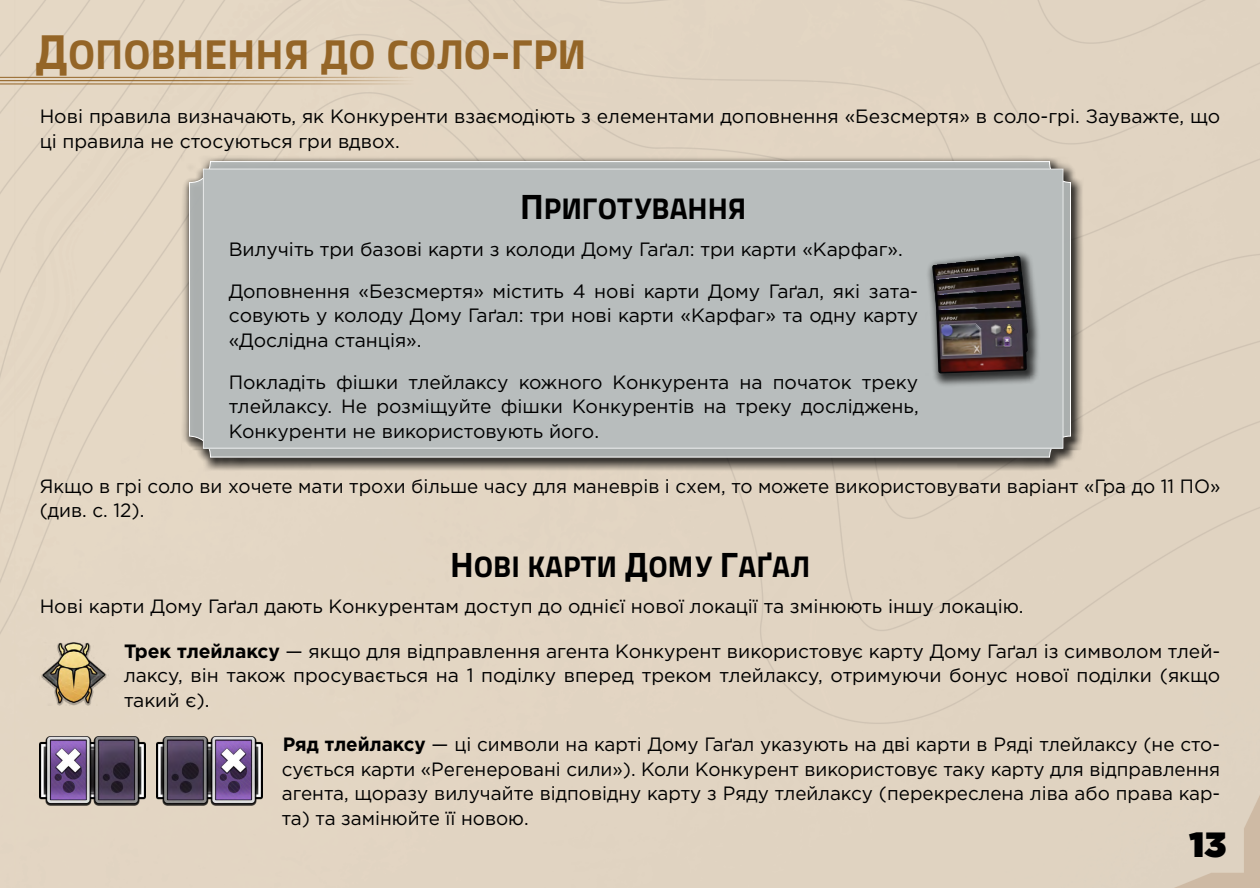
<style>
.page{position:relative;width:1260px;height:888px;background:#e1d4c2}
.page>*{position:absolute;margin:0;border:0;box-sizing:border-box;transform-origin:0 0}
.t1{font:41.65px "Titillium Web UA SC850";color:#946527}
.t2{font:900 35px "Gotham";color:#000}
.t3{font:29.75px "Titillium Web UA SC850";color:#000}
.t4{font:19.25px/24.5px "Gotham Pro";color:#000}
.s1{font-size:49px}
.s2{font-size:35px}
.s3{font-weight:700}
</style>
<div class="page">
<hr style="left:0;top:84px;width:414px;height:1px;background:#946527">
<hr style="left:0;top:77px;width:414px;height:1px;background:#946527">
<hr style="left:0;top:80px;width:414px;height:1px;background:#946527">
<img style="left:40px;top:643px;width:69px;height:62px">
<img style="left:40px;top:736px;width:105px;height:69px">
<img style="left:157px;top:736px;width:105px;height:69px">
<div style="left:182px;top:155px;width:902px;height:317px;background:#000;opacity:.75"></div>
<svg style="left:189px;top:162px;width:882px;height:295px;background:#b2b5b4"></svg>
<div style="left:203px;top:169px;width:860px;height:279px;background:#b8bdbd"></div>
<div style="left:925px;top:250px;width:116px;height:137px;background:#000;opacity:.75"></div>
<img style="left:932px;top:256px;width:95px;height:72px">
<img style="left:934px;top:271px;width:94px;height:72px">
<img style="left:935px;top:289px;width:93px;height:69px">
<img style="left:936px;top:307px;width:91px;height:66px">
<h1 class="t1" style="left:35px;top:23px;width:553px"><span class="s1">Д</span>оповнення до соло<span class="s1">-</span>гри</h1>
<p class="t4" style="left:40px;top:104px;width:1182px">Нові правила визначають, як Конкуренти взаємодіють з елементами доповнення «Безсмертя» в соло-грі. Зауважте, що ці правила не стосуються гри вдвох.</p>
<h3 class="t3" style="left:520px;top:186px;width:228px"><span class="s2">П</span> риготування</h3>
<p class="t4" style="left:229px;top:228px;width:691px;line-height:41.8px">Вилучіть три базові карти з колоди Дому Гаґал: три карти «Карфаг».<br>Доповнення «Безсмертя» містить 4 нові карти Дому Гаґал, які зата-</p>
<p class="t4" style="left:229px;top:303px;width:691px">совують у колоду Дому Гаґал: три нові карти «Карфаг» та одну карту «Дослідна станція».</p>
<p class="t4" style="left:229px;top:370px;width:692px;text-align:justify">Покладіть фішки тлейлаксу кожного Конкурента на початок треку тлейлаксу. Не розміщуйте фішки Конкурентів на треку досліджень, Конкуренти не використовують його.</p>
<p class="t4" style="left:40px;top:474px;width:1182px">Якщо в грі соло ви хочете мати трохи більше часу для маневрів і схем, то можете використовувати варіант «Гра до 11 ПО» (див. с. 12).</p>
<h3 class="t3" style="left:450px;top:543px;width:361px"><span class="s2">Н</span>ові карти <span class="s2">Д</span>ому <span class="s2">Г</span>аґал</h3>
<p class="t4" style="left:40px;top:594px;width:985px">Нові карти Дому Гаґал дають Конкурентам доступ до однієї нової локації та змінюють іншу локацію.</p>
<p class="t4" style="left:124px;top:639px;width:1098px;text-align:justify"><span class="s3">Трек тлейлаксу</span> — якщо для відправлення агента Конкурент використовує карту Дому Гаґал із символом тлей&shy;лаксу, він також просувається на 1 поділку вперед треком тлейлаксу, отримуючи бонус нової поділки (якщо такий є).</p>
<p class="t4" style="left:282px;top:732px;width:940px;text-align:justify"><span class="s3">Ряд тлейлаксу</span> — ці символи на карті Дому Гаґал указують на дві карти в Ряді тлейлаксу (не сто&shy;сується карти «Регенеровані сили»). Коли Конкурент використовує таку карту для відправлення агента, щоразу вилучайте відповідну карту з Ряду тлейлаксу (перекреслена ліва або права кар&shy;та) та замінюйте її новою.</p>
<h2 class="t2" style="left:1190px;top:820px;width:38px">13</h2>
</div>
